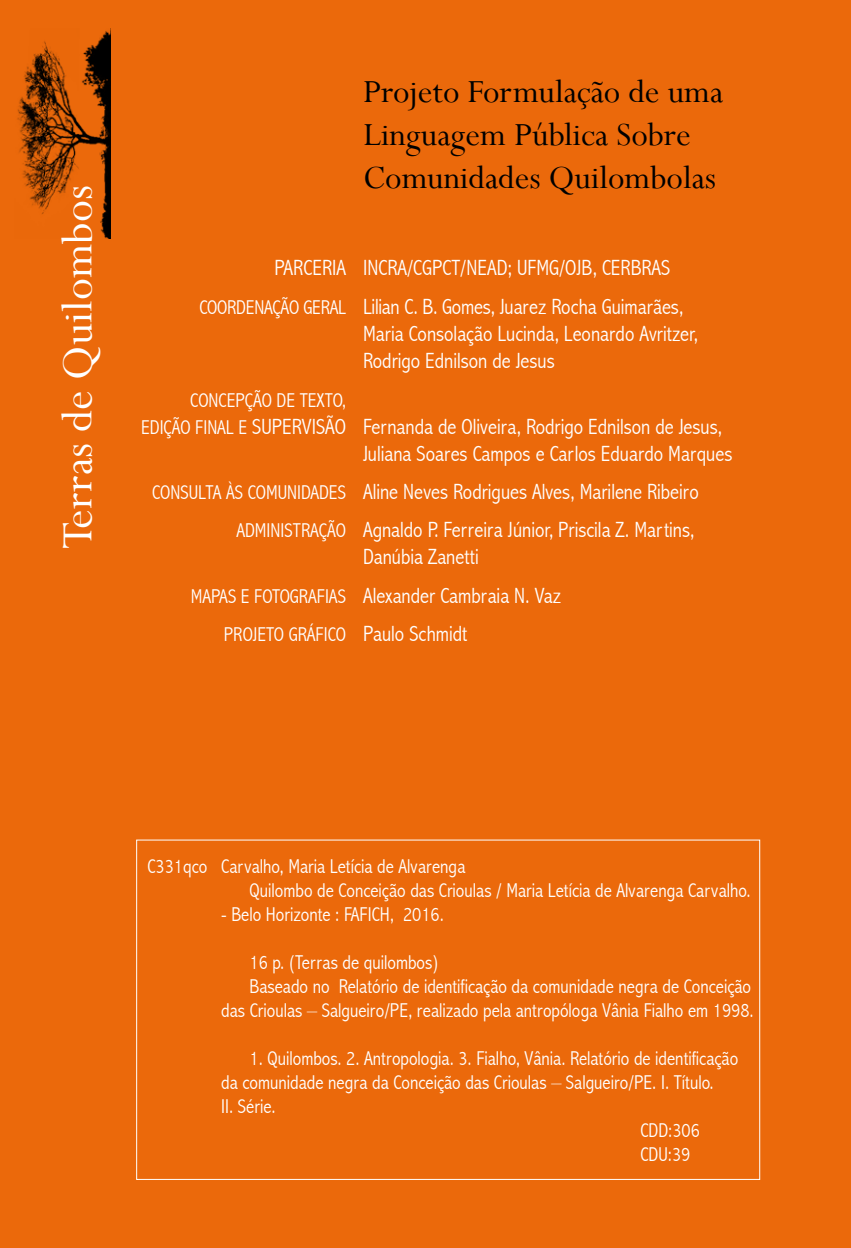
<style>
.page{position:relative;width:851px;height:1248px;background:#fff}
.page>*{position:absolute;margin:0;border:0;box-sizing:border-box;transform-origin:0 0}
.t1{font:48px "Perpetua";color:#fff}
.t2{font:36px/43.2px "Perpetua";color:#000}
.t3{font:300 condensed 22px/27px "Abadi";color:#fff}
.t4{font:300 condensed 20px/24px "Abadi";color:#fff}
.s1{font-size:20px}
.s2{font-size:22px}
</style>
<div class="page">
<div style="left:0;top:0;width:850px;height:1247px;background:#eb690b"></div>
<img style="left:17px;top:28px;width:94px;height:210px">
<h1 class="t1" style="left:48px;top:549px;width:365px;rotate:-90deg">Terras de Quilombos</h1>
<h2 class="t2" style="left:363px;top:69px;width:361px">Projeto Formulação de uma<br>Linguagem Pública Sobre<br>Comunidades Quilombolas</h2>
<p class="t3" style="left:199px;top:248px;width:485px;line-height:39.4px;text-indent:75px">PARCERIA INCRA/CGPCT/NEAD; UFMG/OJB, CERBRAS<br><span class="s1">COORDENAÇÃO GERAL</span> Lilian C. B. Gomes, Juarez Rocha Guimarães,</p>
<p class="t3" style="left:363px;top:320px;width:336px">Maria Consolação Lucinda, Leonardo Avritzer,<br>Rodrigo Ednilson de Jesus</p>
<p class="t4" style="left:190px;top:388px;width:157px">CONCEPÇÃO DE TEXTO,</p>
<p class="t3" style="left:363px;top:413px;width:371px;text-indent:-222px"><span class="s1">EDIÇÃO FINAL E</span> SUPERVISÃO Fernanda de Oliveira, Rodrigo Ednilson de Jesus,<br>Juliana Soares Campos e Carlos Eduardo Marques</p>
<p class="t3" style="left:152px;top:472px;width:548px;line-height:38.4px;text-align:right"><span class="s1">CONSULTA ÀS COMUNIDADES</span> Aline Neves Rodrigues Alves, Marilene Ribeiro<br><span class="s1">ADMINISTRAÇÃO</span> Agnaldo P. Ferreira Júnior, Priscila Z. Martins,</p>
<p class="t3" style="left:191px;top:538px;width:372px;line-height:38.4px;text-indent:172px">Danúbia Zanetti<br><span class="s1">MAPAS E FOTOGRAFIAS</span> Alexander Cambraia N. Vaz</p>
<p class="t4" style="left:224px;top:622px;width:245px">PROJETO GRÁFICO <span class="s2">Paulo Schmidt</span></p>
<p class="t4" style="left:249px;top:854px;width:502px;text-indent:-102px">C331qco Carvalho, Maria Letícia de Alvarenga<br>Quilombo de Conceição das Crioulas / Maria Letícia de Alvarenga Carvalho.</p>
<p class="t4" style="left:221px;top:902px;width:224px">- Belo Horizonte : FAFICH, 2016.</p>
<p class="t4" style="left:249px;top:950px;width:190px">16 p. (Terras de quilombos)</p>
<p class="t4" style="left:249px;top:974px;width:503px">Baseado no Relatório de identificação da comunidade negra de Conceição</p>
<p class="t4" style="left:221px;top:998px;width:534px">das Crioulas – Salgueiro/PE, realizado pela antropóloga Vânia Fialho em 1998.</p>
<p class="t4" style="left:249px;top:1046px;width:490px">1. Quilombos. 2. Antropologia. 3. Fialho, Vânia. Relatório de identificação</p>
<p class="t4" style="left:221px;top:1070px;width:494px">da comunidade negra da Conceição das Crioulas – Salgueiro/PE. I. Título.</p>
<p class="t4" style="left:221px;top:1094px;width:56px">II. Série.</p>
<p class="t4" style="left:640px;top:1118px;width:61px">CDD:306</p>
<p class="t4" style="left:640px;top:1142px;width:51px">CDU:39</p>
</div>
